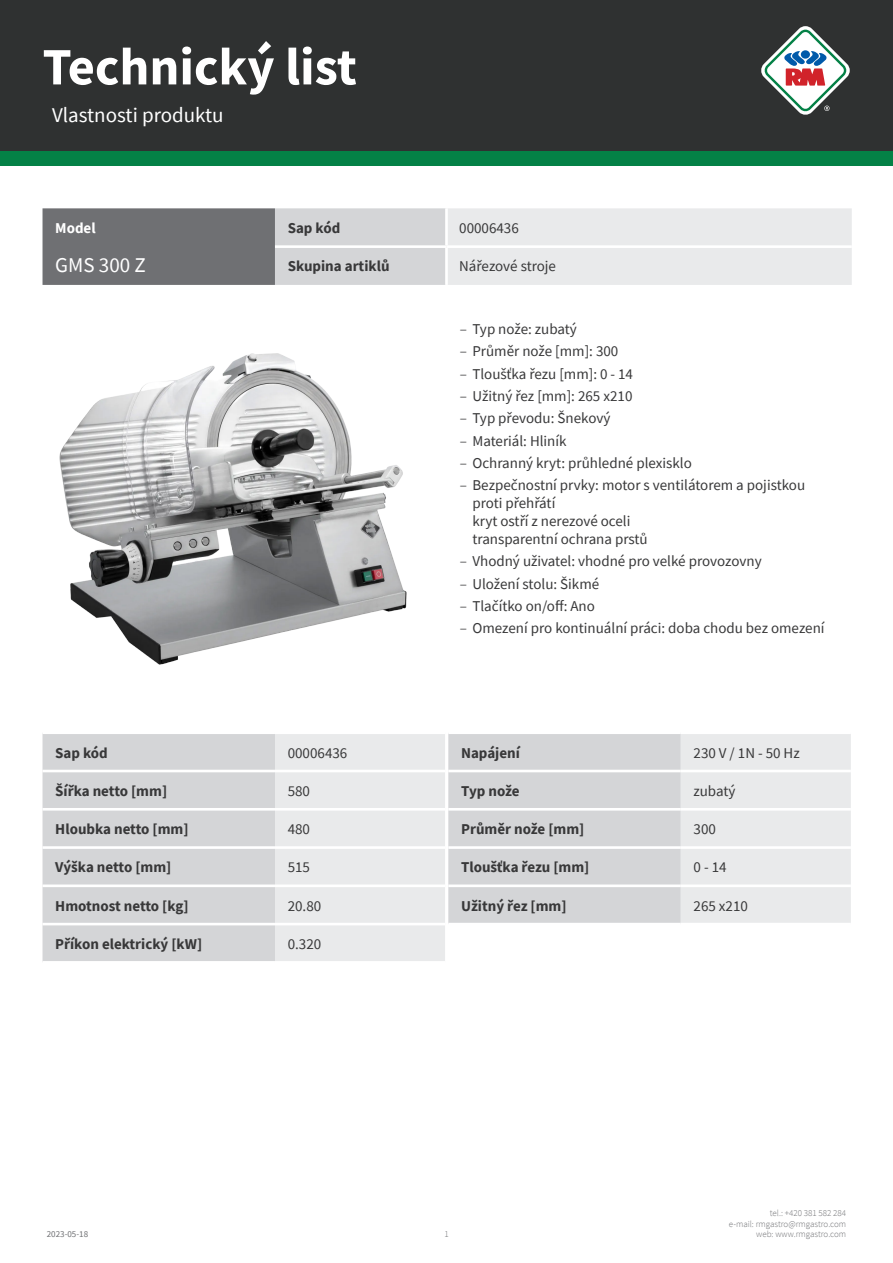
<style>
.page{position:relative;width:893px;height:1263px;background:#fff}
.page>*{position:absolute;margin:0;border:0;box-sizing:border-box;transform-origin:0 0}
.t1{font:700 52.5px "Source Sans Pro";color:#fff}
.kapitola{font:21px "Source Sans Pro";color:#fff}
.tabulka_-_headline{font:21px "Source Sans Pro";color:#fff}
.tabulka_-_text{font:15px/18px "Source Sans Pro";color:#383839}
.tabulka_-_text-2{font:700 15px "Source Sans Pro";color:#383839}
.tabulka_-_text-3{font:700 15px "Source Sans Pro";color:#fff}
.t2{font:300 9px/10.8px "Source Sans Pro";color:#6f7073;text-align:right}
.t3{font:9px "Source Sans Pro";color:#6f7073}
.s1{font-weight:300}
</style>
<div class="page">
<div style="left:0;top:0;width:893px;height:166px;background:#048146"></div>
<div style="left:0;top:0;width:893px;height:151px;background:#2f3131"></div>
<svg style="left:761px;top:26px;width:89px;height:89px"></svg>
<img style="left:59px;top:353px;width:348px;height:312px">
<div style="left:43px;top:734px;width:232px;height:227px;background:#d4d5d7"></div>
<hr style="left:43px;top:770px;width:232px;height:2px;background:#fff">
<hr style="left:43px;top:808px;width:232px;height:2px;background:#fff">
<hr style="left:43px;top:846px;width:232px;height:3px;background:#fff">
<hr style="left:43px;top:884px;width:232px;height:3px;background:#fff">
<hr style="left:43px;top:923px;width:232px;height:2px;background:#fff">
<svg style="left:275px;top:734px;width:576px;height:227px"></svg>
<hr style="left:448px;top:770px;width:233px;height:2px;background:#fff">
<hr style="left:681px;top:770px;width:170px;height:2px;background:#fff">
<hr style="left:448px;top:808px;width:233px;height:2px;background:#fff">
<hr style="left:681px;top:808px;width:170px;height:2px;background:#fff">
<hr style="left:448px;top:846px;width:233px;height:3px;background:#fff">
<hr style="left:681px;top:846px;width:170px;height:3px;background:#fff">
<hr style="left:448px;top:884px;width:233px;height:3px;background:#fff">
<hr style="left:681px;top:884px;width:170px;height:3px;background:#fff">
<hr style="left:448px;top:923px;width:233px;height:2px;background:#fff">
<hr style="left:681px;top:923px;width:170px;height:2px;background:#fff">
<svg style="left:43px;top:208px;width:809px;height:77px"></svg>
<hr style="left:445px;top:208px;width:3px;height:37px;background:#fff">
<hr style="left:275px;top:245px;width:171px;height:3px;background:#fff">
<hr style="left:446px;top:245px;width:406px;height:3px;background:#fff">
<hr style="left:445px;top:248px;width:3px;height:37px;background:#fff">
<h1 class="t1" style="left:43px;top:31px;width:316px">Technický list</h1>
<p class="kapitola" style="left:52px;top:101px;width:173px">Vlastnosti produktu</p>
<p class="tabulka_-_text-3" style="left:55px;top:218px;width:42px">Model</p>
<p class="tabulka_-_text-2" style="left:288px;top:218px;width:54px">Sap kód</p>
<p class="tabulka_-_text" style="left:459px;top:219px;width:61px">00006436</p>
<p class="tabulka_-_headline" style="left:55px;top:251px;width:92px">GMS 300 Z</p>
<p class="tabulka_-_text-2" style="left:288px;top:256px;width:103px">Skupina artiklů</p>
<p class="tabulka_-_text" style="left:459px;top:257px;width:98px">Nářezové stroje</p>
<p class="tabulka_-_text-2" style="left:55px;top:742px;width:54px">Sap kód</p>
<p class="tabulka_-_text" style="left:288px;top:743px;width:61px">00006436</p>
<p class="tabulka_-_text-2" style="left:55px;top:781px;width:113px">Šířka netto [mm]</p>
<p class="tabulka_-_text" style="left:288px;top:782px;width:24px">580</p>
<p class="tabulka_-_text-2" style="left:55px;top:819px;width:135px">Hloubka netto [mm]</p>
<p class="tabulka_-_text" style="left:288px;top:820px;width:24px">480</p>
<p class="tabulka_-_text-2" style="left:55px;top:857px;width:118px">Výška netto [mm]</p>
<p class="tabulka_-_text" style="left:288px;top:858px;width:24px">515</p>
<p class="tabulka_-_text-2" style="left:55px;top:895px;width:135px">Hmotnost netto [kg]</p>
<p class="tabulka_-_text" style="left:288px;top:896px;width:35px">20.80</p>
<p class="tabulka_-_text-2" style="left:55px;top:934px;width:148px">Příkon elektrický [kW]</p>
<p class="tabulka_-_text" style="left:288px;top:935px;width:35px">0.320</p>
<p class="tabulka_-_text" style="left:460px;top:320px;width:119px"><span class="s1">–</span> Typ nože: zubatý</p>
<p class="tabulka_-_text" style="left:460px;top:342px;width:160px"><span class="s1">–</span> Průměr nože [mm]: 300</p>
<p class="tabulka_-_text" style="left:460px;top:365px;width:175px"><span class="s1">–</span> Tloušťka řezu [mm]: 0 - 14</p>
<p class="tabulka_-_text" style="left:460px;top:387px;width:174px"><span class="s1">–</span> Užitný řez [mm]: 265 x210</p>
<p class="tabulka_-_text" style="left:460px;top:409px;width:152px"><span class="s1">–</span> Typ převodu: Šnekový</p>
<p class="tabulka_-_text" style="left:460px;top:431px;width:108px"><span class="s1">–</span> Materiál: Hliník</p>
<p class="tabulka_-_text" style="left:460px;top:454px;width:234px"><span class="s1">–</span> Ochranný kryt: průhledné plexisklo</p>
<p class="tabulka_-_text" style="left:472px;top:476px;width:334px;text-indent:-13px"><span class="s1">–</span> Bezpečnostní prvky: motor s ventilátorem a pojistkou proti přehřátí<br>kryt ostří z nerezové oceli<br>transparentní ochrana prstů</p>
<p class="tabulka_-_text" style="left:460px;top:552px;width:303px"><span class="s1">–</span> Vhodný uživatel: vhodné pro velké provozovny</p>
<p class="tabulka_-_text" style="left:460px;top:574px;width:141px"><span class="s1">–</span> Uložení stolu: Šikmé</p>
<p class="tabulka_-_text" style="left:460px;top:597px;width:137px"><span class="s1">–</span> Tlačítko on/off: Ano</p>
<p class="tabulka_-_text" style="left:460px;top:619px;width:366px"><span class="s1">–</span> Omezení pro kontinuální práci: doba chodu bez omezení</p>
<p class="tabulka_-_text-2" style="left:461px;top:742px;width:60px">Napájení</p>
<p class="tabulka_-_text" style="left:693px;top:743px;width:108px">230 V / 1N - 50 Hz</p>
<p class="tabulka_-_text-2" style="left:461px;top:781px;width:60px">Typ nože</p>
<p class="tabulka_-_text" style="left:693px;top:782px;width:43px">zubatý</p>
<p class="tabulka_-_text-2" style="left:461px;top:819px;width:125px">Průměr nože [mm]</p>
<p class="tabulka_-_text" style="left:693px;top:820px;width:24px">300</p>
<p class="tabulka_-_text-2" style="left:461px;top:857px;width:130px">Tloušťka řezu [mm]</p>
<p class="tabulka_-_text" style="left:693px;top:858px;width:35px">0 - 14</p>
<p class="tabulka_-_text-2" style="left:461px;top:895px;width:107px">Užitný řez [mm]</p>
<p class="tabulka_-_text" style="left:693px;top:896px;width:56px">265 x210</p>
<p class="t3" style="left:47px;top:1229px;width:43px">2023-05-18</p>
<p class="t2" style="left:444px;top:1229px;width:6px">1</p>
<p class="t2" style="left:729px;top:1207px;width:119px">tel.: +420 381 582 284<br>e-mail: rmgastro@rmgastro.com web: www.rmgastro.com</p>
</div>
